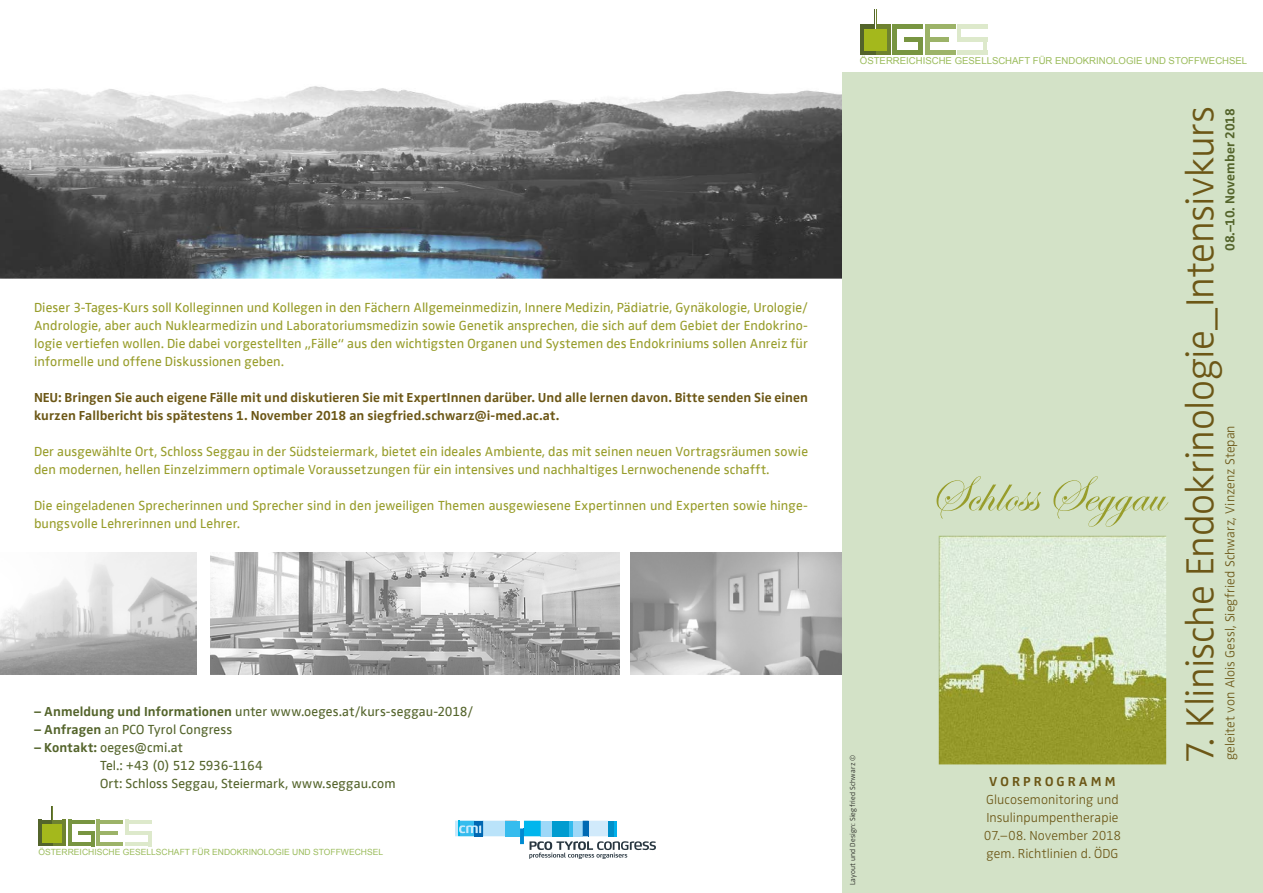
<style>
.page{position:relative;width:1263px;height:893px;background:#fff}
.page>*{position:absolute;margin:0;border:0;box-sizing:border-box;transform-origin:0 0}
.t1{font:300 40.5px "Zwo";letter-spacing:-.01em;color:#6c5716}
.t2{font:13.5px/18px "Zwo";letter-spacing:.01em;color:#989d2b}
.t3{font:700 13.5px/18px "Zwo Pro";letter-spacing:.01em;color:#6c5716}
.t4{font:13.5px/18px "Zwo";letter-spacing:.01em;color:#54642b}
.t5{font:300 13.5px/18px "Zwo";letter-spacing:.005em;color:#6c5716}
.t6{font:700 13.5px "Zwo Pro";color:#54642b}
.t7{font:9.6px "Arial";color:#9bbc5c}
.t8{font:8.55px "Arial";color:#9bbc5c}
.t9{font:300 7.5px "Zwo";letter-spacing:.025em;color:#1d1d1b}
.s1{font-family:"Zwo Pro";font-weight:700}
</style>
<div class="page">
<img style="left:0;top:553px;width:197px;height:121px">
<img style="left:210px;top:553px;width:409px;height:121px">
<img style="left:631px;top:553px;width:211px;height:121px">
<img style="left:0;top:86px;width:842px;height:193px">
<div style="left:842px;top:72px;width:421px;height:821px;background:#d3e2c7"></div>
<hr style="left:957px;top:38px;width:30px;height:4px;background:#dde9cb">
<hr style="left:957px;top:25px;width:30px;height:4px;background:#dde9cb">
<hr style="left:957px;top:50px;width:30px;height:4px;background:#dde9cb">
<hr style="left:983px;top:38px;width:4px;height:16px;background:#dde9cb">
<hr style="left:957px;top:25px;width:4px;height:17px;background:#dde9cb">
<hr style="left:925px;top:50px;width:30px;height:4px;background:#9cb368">
<hr style="left:925px;top:38px;width:24px;height:4px;background:#9cb368">
<hr style="left:925px;top:25px;width:30px;height:4px;background:#9cb368">
<hr style="left:925px;top:25px;width:4px;height:29px;background:#9cb368">
<hr style="left:893px;top:50px;width:30px;height:4px;background:#789541">
<hr style="left:893px;top:25px;width:30px;height:4px;background:#789541">
<hr style="left:904px;top:38px;width:19px;height:4px;background:#789541">
<div style="left:918px;top:38px;width:5px;height:16px;background:#789541"></div>
<hr style="left:893px;top:25px;width:4px;height:29px;background:#789541">
<div style="left:886px;top:25px;width:5px;height:29px;background:#6e8230"></div>
<hr style="left:876px;top:25px;width:15px;height:4px;background:#6e8230">
<svg style="left:876px;top:50px;width:11px;height:4px"></svg>
<svg style="left:864px;top:50px;width:12px;height:4px"></svg>
<hr style="left:860px;top:25px;width:15px;height:4px;background:#53642b">
<hr style="left:860px;top:25px;width:4px;height:29px;background:#53642b">
<svg style="left:874px;top:9px;width:3px;height:16px"></svg>
<div style="left:864px;top:29px;width:23px;height:21px;background:#a4b81c"></div>
<hr style="left:125px;top:831px;width:27px;height:4px;background:#dde9cb">
<hr style="left:125px;top:820px;width:27px;height:4px;background:#dde9cb">
<hr style="left:125px;top:842px;width:27px;height:4px;background:#dde9cb">
<hr style="left:148px;top:831px;width:4px;height:15px;background:#dde9cb">
<hr style="left:125px;top:820px;width:3px;height:15px;background:#dde9cb">
<hr style="left:96px;top:842px;width:27px;height:4px;background:#9cb368">
<hr style="left:96px;top:831px;width:21px;height:4px;background:#9cb368">
<hr style="left:96px;top:820px;width:27px;height:4px;background:#9cb368">
<hr style="left:96px;top:820px;width:4px;height:26px;background:#9cb368">
<hr style="left:68px;top:842px;width:27px;height:4px;background:#789541">
<hr style="left:68px;top:820px;width:27px;height:4px;background:#789541">
<hr style="left:78px;top:831px;width:17px;height:4px;background:#789541">
<hr style="left:91px;top:831px;width:4px;height:15px;background:#789541">
<hr style="left:68px;top:820px;width:4px;height:26px;background:#789541">
<hr style="left:62px;top:820px;width:4px;height:26px;background:#6e8230">
<hr style="left:53px;top:820px;width:13px;height:4px;background:#6e8230">
<svg style="left:53px;top:842px;width:9px;height:4px"></svg>
<svg style="left:42px;top:842px;width:11px;height:4px"></svg>
<hr style="left:38px;top:820px;width:14px;height:4px;background:#53642b">
<hr style="left:38px;top:820px;width:4px;height:26px;background:#53642b">
<svg style="left:51px;top:806px;width:2px;height:17px"></svg>
<div style="left:42px;top:823px;width:20px;height:19px;background:#a4b81c"></div>
<img style="left:939px;top:536px;width:227px;height:228px">
<svg style="left:936px;top:476px;width:105px;height:43px"></svg>
<svg style="left:1053px;top:476px;width:115px;height:51px"></svg>
<svg style="left:455px;top:821px;width:201px;height:38px"></svg>
<p class="t2" style="left:34px;top:298px;width:775px;text-align:justify">Dieser 3-Tages-Kurs soll Kolleginnen und Kollegen in den Fächern Allgemeinmedizin, Innere Medizin, Pädiatrie, Gynäkologie, Urologie/ Andrologie, aber auch Nuklearmedizin und Laboratoriumsmedizin sowie Genetik ansprechen, die sich auf dem Gebiet der Endokrino&shy;logie vertiefen wollen. Die dabei vorgestellten „Fälle“ aus den wichtigsten Organen und Systemen des Endokriniums sollen Anreiz für informelle und offene Diskussionen geben.</p>
<p class="t3" style="left:34px;top:388px;width:775px">NEU: Bringen Sie auch eigene Fälle mit und diskutieren Sie mit ExpertInnen darüber. Und alle lernen davon. Bitte senden Sie einen kurzen Fallbericht bis spätestens 1. November 2018 an siegfried.schwarz@i-med.ac.at.</p>
<p class="t2" style="left:34px;top:442px;width:775px">Der ausgewählte Ort, Schloss Seggau in der Südsteiermark, bietet ein ideales Ambiente, das mit seinen neuen Vortragsräumen sowie den modernen, hellen Einzelzimmern optimale Voraussetzungen für ein intensives und nachhaltiges Lernwochenende schafft.</p>
<p class="t2" style="left:34px;top:496px;width:775px">Die eingeladenen Sprecherinnen und Sprecher sind in den jeweiligen Themen ausgewiesene Expertinnen und Experten sowie hinge&shy;bungsvolle Lehrerinnen und Lehrer.</p>
<p class="t4" style="left:34px;top:703px;width:441px"><span class="s1">– Anmeldung und Informationen</span> unter www.oeges.at/kurs-seggau-2018/</p>
<p class="t4" style="left:34px;top:721px;width:200px"><span class="s1">– Anfragen</span> an PCO Tyrol Congress</p>
<p class="t4" style="left:100px;top:739px;width:297px;text-indent:-66px"><span class="s1">– Kontakt:</span> oeges@cmi.at<br>Tel.: +43 (0) 512 5936-1164<br>Ort: Schloss Seggau, Steiermark, www.seggau.com</p>
<p class="t8" style="left:38px;top:846px;width:346px">ÖSTERREICHISCHE GESELLSCHAFT FÜR ENDOKRINOLOGIE UND STOFFWECHSEL</p>
<p class="t7" style="left:860px;top:54px;width:389px">ÖSTERREICHISCHE GESELLSCHAFT FÜR ENDOKRINOLOGIE UND STOFFWECHSEL</p>
<p class="t9" style="left:848px;top:885px;width:132px;rotate:-90deg">Layout und Design: Siegfried Schwarz ©</p>
<p class="t3" style="left:989px;top:771px;width:128px">V O R P R O G R A M M</p>
<p class="t5" style="left:984px;top:790px;width:139px">Glucosemonitoring und<br>Insulinpumpentherapie<br>07.–08. November 2018 gem. Richtlinien d. ÖDG</p>
<h1 class="t1" style="left:1177px;top:764px;width:660px;rotate:-90deg">7. Klinische Endokrinologie_Intensivkurs</h1>
<p class="t6" style="left:1219px;top:251px;width:144px;rotate:-90deg">08.–10. November 2018</p>
<p class="t5" style="left:1221px;top:760px;width:336px;rotate:-90deg">geleitet von Alois Gessl, Siegfried Schwarz, Vinzenz Stepan</p>
</div>
